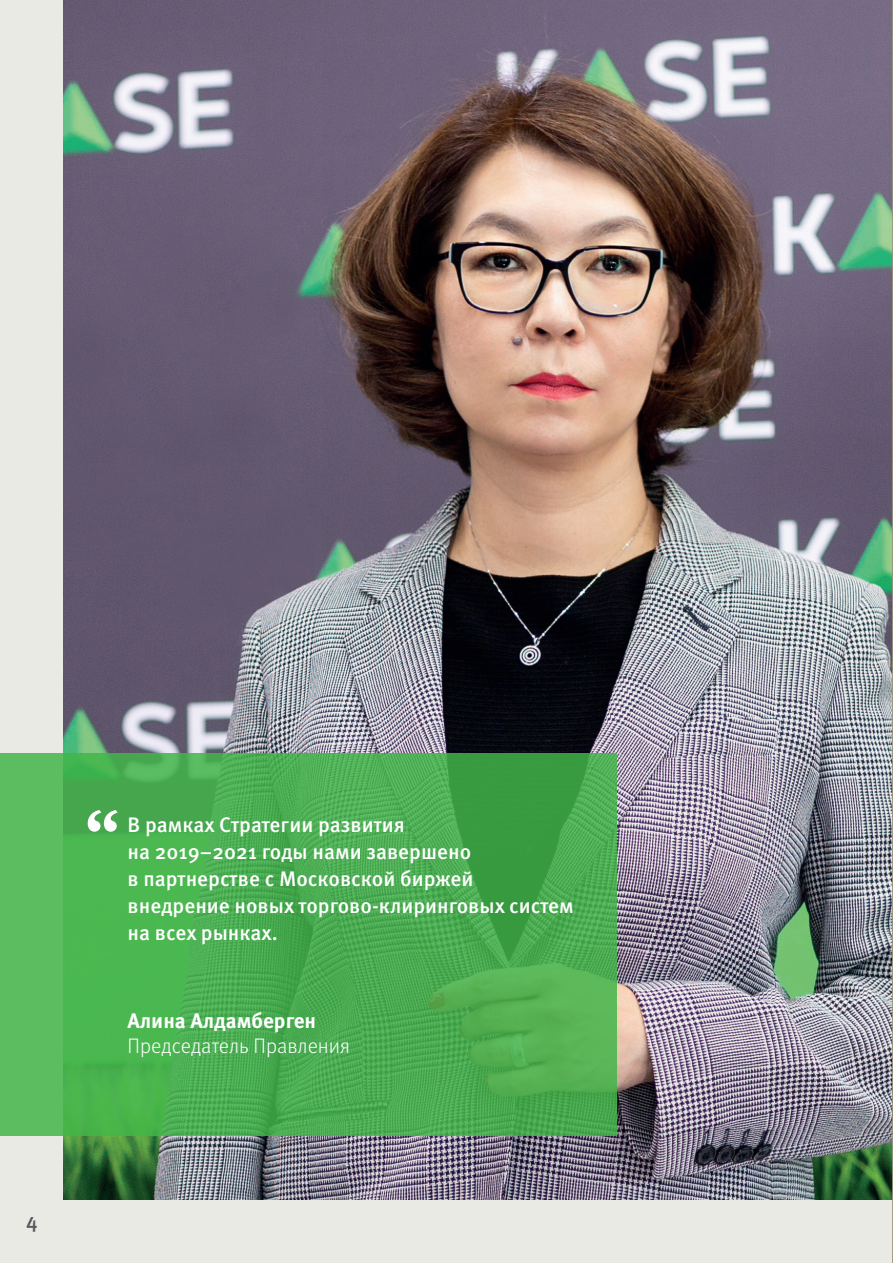
<style>
.page{position:relative;width:893px;height:1263px;background:#fff}
.page>*{position:absolute;margin:0;border:0;box-sizing:border-box;transform-origin:0 0}
.t1{font:500 75px "Meta Serif Pro";color:#fff}
.t2{font:500 21px/27px "Meta Pro";color:#fff}
.t3{font:300 21px "Meta Pro";color:#fff}
.t4{font:700 21px "Meta Pro";color:#fff}
.t5{font:500 21px "Meta Pro";color:#57585a}
</style>
<div class="page">
<div style="left:0;top:0;width:892px;height:1263px;background:#e9eae4"></div>
<img style="left:64px;top:0;width:828px;height:1199px">
<hr style="left:892px;top:0;width:1px;height:1263px;background:#9a947f">
<svg style="left:0;top:753px;width:617px;height:382px"></svg>
<h1 class="t1" style="left:84px;top:779px;width:38px">“</h1>
<p class="t2" style="left:128px;top:810px;width:448px">В рамках Стратегии развития<br>на 2019–2021 годы нами завершено<br>в партнерстве с Московской биржей внедрение новых торгово-клиринговых систем на всех рынках.</p>
<p class="t4" style="left:128px;top:1004px;width:190px">Алина Алдамберген</p>
<p class="t3" style="left:128px;top:1031px;width:224px">Председатель Правления</p>
<p class="t5" style="left:26px;top:1205px;width:13px">4</p>
</div>
